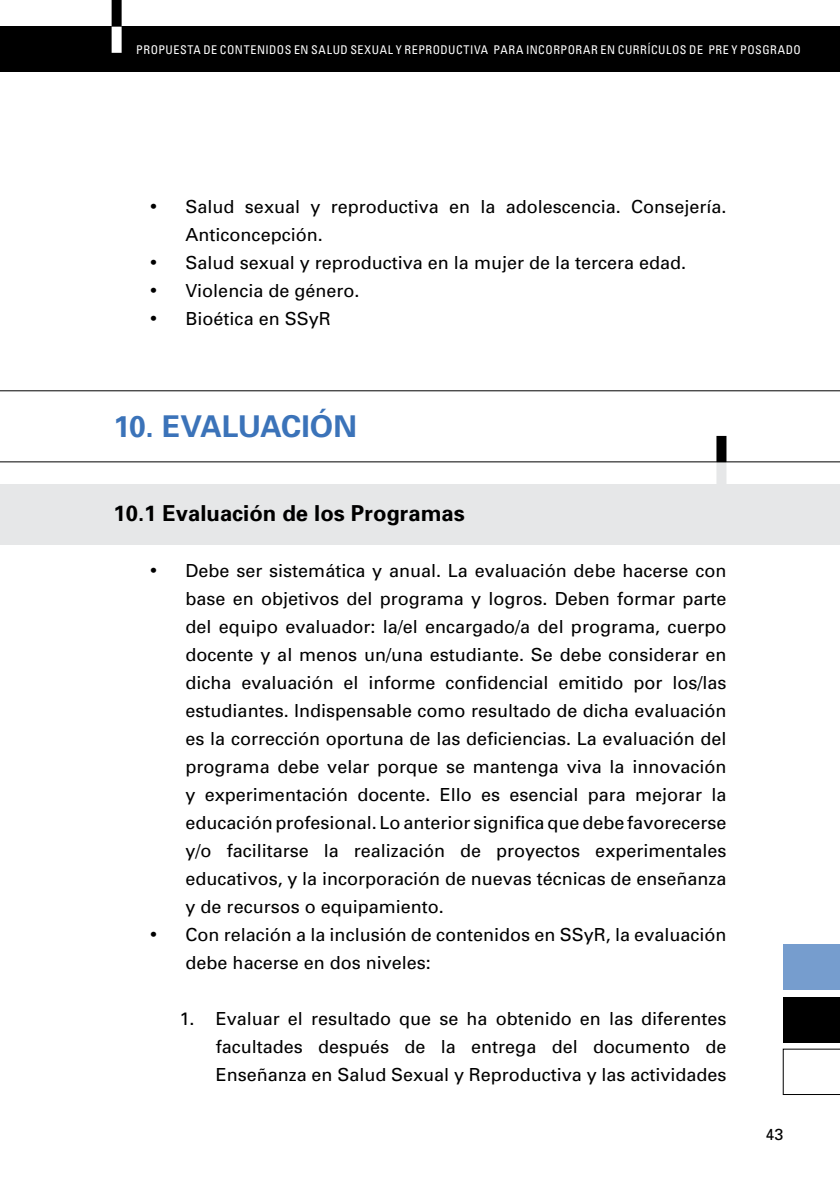
<style>
.page{position:relative;width:840px;height:1191px;background:#fff}
.page>*{position:absolute;margin:0;border:0;box-sizing:border-box;transform-origin:0 0}
.t1{font:700 30px "Univers";letter-spacing:-.01em;color:#3b73b9}
.t2{font:700 22px "Univers";color:#000}
.t3{font:18px/28px "Univers";color:#000}
.t4{font:16px "Univers";color:#000}
.t5{font:condensed 12px "Univers";letter-spacing:.045em;color:#fff}
</style>
<div class="page">
<div style="left:0;top:26px;width:839px;height:46px;background:#000"></div>
<div style="left:111px;top:26px;width:10px;height:27px;background:#fff"></div>
<div style="left:111px;top:0;width:10px;height:26px;background:#000"></div>
<div style="left:782px;top:944px;width:57px;height:45px;background:#769dce"></div>
<div style="left:782px;top:997px;width:57px;height:45px;background:#000"></div>
<svg style="left:782px;top:1049px;width:57px;height:45px"></svg>
<div style="left:0;top:484px;width:839px;height:60px;background:#e6e7e8"></div>
<hr style="left:0;top:461px;width:839px;height:1px;background:#000">
<hr style="left:0;top:390px;width:839px;height:1px;background:#000">
<div style="left:716px;top:462px;width:10px;height:27px;background:#e6e7e8"></div>
<div style="left:716px;top:436px;width:10px;height:26px;background:#000"></div>
<p class="t5" style="left:136px;top:42px;width:666px">PROPUESTA DE CONTENIDOS EN SALUD SEXUAL Y REPRODUCTIVA PARA INCORPORAR EN CURRÍCULOS DE PRE Y POSGRADO</p>
<p class="t3" style="left:185px;top:192px;width:542px;text-indent:-36px">• Salud sexual y reproductiva en la adolescencia. Consejería.<br>Anticoncepción.</p>
<p class="t3" style="left:149px;top:248px;width:538px">• Salud sexual y reproductiva en la mujer de la tercera edad.</p>
<p class="t3" style="left:149px;top:276px;width:211px">• Violencia de género.</p>
<p class="t3" style="left:149px;top:304px;width:183px">• Bioética en SSyR</p>
<h1 class="t1" style="left:113px;top:407px;width:244px">10. EVALUACIÓN</h1>
<p class="t2" style="left:113px;top:499px;width:352px">10.1 Evaluación de los Programas</p>
<p class="t3" style="left:185px;top:556px;width:542px;text-align:justify;text-indent:-36px">• Debe ser sistemática y anual. La evaluación debe hacerse con base en objetivos del programa y logros. Deben formar parte del equipo evaluador: la/el encargado/a del programa, cuerpo docente y al menos un/una estudiante. Se debe considerar en dicha evaluación el informe confidencial emitido por los/las estudiantes. Indispensable como resultado de dicha evaluación es la corrección oportuna de las deficiencias. La evaluación del programa debe velar porque se mantenga viva la innovación y experimentación docente. Ello es esencial para mejorar la educación profesional. Lo anterior significa que debe favorecerse y/o facilitarse la realización de proyectos experimentales educativos, y la incorporación de nuevas técnicas de enseñanza y de recursos o equipamiento.</p>
<p class="t3" style="left:185px;top:920px;width:542px;text-indent:-36px">• Con relación a la inclusión de contenidos en SSyR, la evaluación debe hacerse en dos niveles:</p>
<p class="t3" style="left:215px;top:1004px;width:512px;text-align:justify;text-indent:-36px">1. Evaluar el resultado que se ha obtenido en las diferentes facultades después de la entrega del documento de Enseñanza en Salud Sexual y Reproductiva y las actividades</p>
<p class="t4" style="left:765px;top:1124px;width:19px">43</p>
</div>
